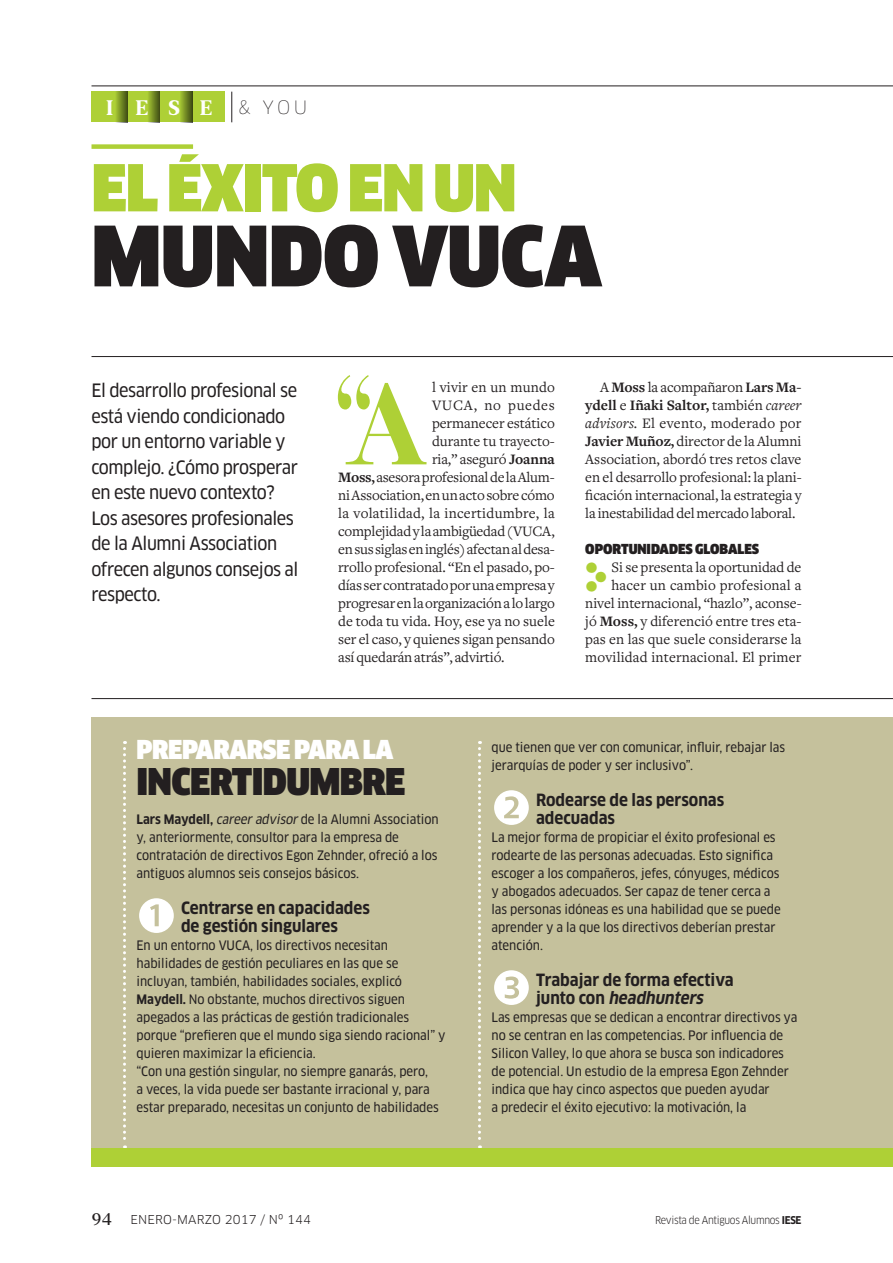
<style>
.page{position:relative;width:893px;height:1263px;background:#fff}
.page>*{position:absolute;margin:0;border:0;box-sizing:border-box;transform-origin:0 0}
.t1{font:115.5px "Leitura Display";color:#aed036}
.t2{font:111.9px "Leitura Display";color:#aed036;scale:.75 1}
.t3{font:900 81px "Clan Narrow";letter-spacing:-.005em;color:#231f20}
.t4{font:900 63px "Clan Narrow";letter-spacing:-.02em;color:#aed036}
.t5{font:37.2px "Click Bits Icons 3";color:#aed036}
.t6{font:900 36px "Clan Narrow";letter-spacing:-.02em;color:#231f20}
.t7{font:900 25.5px "Clan Narrow";letter-spacing:-.02em;color:#fff}
.t8{font:21px "Leitura News Roman 4";color:#fff}
.t9{font:18px/25.5px "Clan Narrow News";letter-spacing:-.025em;color:#231f20}
.t10{font:700 16.5px/18px "Clan Narrow";color:#231f20}
.t11{font:15px/18px "Freight Text";letter-spacing:-.005em;color:#231f20;text-align:justify}
.t12{font:15px "Freight Text";letter-spacing:.015em;color:#231f20}
.t13{font:15px "Freight Text";letter-spacing:.045em;color:#231f20}
.t14{font:900 13.5px "Clan Narrow";letter-spacing:-.005em;color:#231f20}
.t15{font:12.75px/18px "Clan Narrow News";color:#231f20}
.t16{font:12px "Clan";letter-spacing:.015em;color:#231f20}
.t17{font:10.5px "Clan Narrow";letter-spacing:-.03em;color:#231f20}
.s1{font-family:"Clan";font-weight:100;font-size:18px;color:#231f20}
.s2{font-weight:700}
.s3{font-style:italic}
.s4{font-family:"Clan Narrow";font-weight:700}
.s5{color:#fff}
.s6{font-family:"Leitura News Roman 2";font-size:18px}
</style>
<div class="page">
<hr style="left:91px;top:86px;width:802px;height:1px;background:#231f20">
<div style="left:92px;top:717px;width:801px;height:431px;background:#c5c19c"></div>
<div style="left:91px;top:92px;width:37px;height:30px;background:#aed036"></div>
<div style="left:124px;top:92px;width:36px;height:30px;background:#aed036"></div>
<div style="left:156px;top:92px;width:36px;height:30px;background:#aed036"></div>
<div style="left:188px;top:92px;width:36px;height:30px;background:#aed036"></div>
<svg style="left:116px;top:92px;width:12px;height:30px"></svg>
<svg style="left:148px;top:92px;width:12px;height:30px"></svg>
<svg style="left:180px;top:92px;width:12px;height:30px"></svg>
<hr style="left:232px;top:92px;width:1px;height:30px;background:#231f20">
<div style="left:91px;top:144px;width:102px;height:5px;background:#aed036"></div>
<hr style="left:91px;top:698px;width:802px;height:1px;background:#231f20">
<hr style="left:91px;top:356px;width:802px;height:1px;background:#231f20">
<svg style="left:123px;top:741px;width:3px;height:407px"></svg>
<svg style="left:478px;top:741px;width:3px;height:407px"></svg>
<div style="left:92px;top:1148px;width:801px;height:18px;background:#aed036"></div>
<h3 class="t8" style="left:106px;top:95px;width:203px">IESE <span class="s1">&amp; YOU</span></h3>
<h3 class="t4" style="left:91px;top:149px;width:426px">EL ÉXITO EN UN</h3>
<h3 class="t3" style="left:91px;top:206px;width:512px">MUNDO VUCA</h3>
<h3 class="t9" style="left:91px;top:378px;width:209px">El desarrollo profesional se está viendo condicionado por un entorno variable y complejo. ¿Cómo prosperar en este nuevo contexto?<br>Los asesores profesionales de la Alumni Association ofrecen algunos consejos al respecto.</h3>
<h2 class="t2" style="left:330px;top:359px;width:64px">“</h2>
<h1 class="t1" style="left:346px;top:356px;width:82px">A</h1>
<p class="t11" style="left:432px;top:379px;width:124px">l vivir en un mundo</p>
<p class="t13" style="left:432px;top:397px;width:124px">VUCA, no puedes</p>
<p class="t11" style="left:432px;top:415px;width:124px">permanecer estático</p>
<p class="t11" style="left:432px;top:433px;width:124px">durante tu trayecto-</p>
<p class="t11" style="left:432px;top:451px;width:124px">ria,” aseguró <span class="s2">Joanna</span></p>
<p class="t11" style="left:338px;top:469px;width:218px"><span class="s2">Moss,</span> asesora profesional de la Alum-</p>
<p class="t11" style="left:338px;top:487px;width:218px">ni Association, en un acto sobre cómo</p>
<p class="t12" style="left:338px;top:505px;width:218px">la volatilidad, la incertidumbre, la</p>
<p class="t11" style="left:338px;top:523px;width:218px">complejidad y la ambigüedad (VUCA,</p>
<p class="t11" style="left:338px;top:541px;width:218px">en sus siglas en inglés) afectan al desa-</p>
<p class="t11" style="left:338px;top:559px;width:218px">rrollo profesional. “En el pasado, po-</p>
<p class="t11" style="left:338px;top:577px;width:218px">días ser contratado por una empresa y</p>
<p class="t11" style="left:338px;top:595px;width:218px">progresar en la organización a lo largo</p>
<p class="t11" style="left:338px;top:613px;width:218px">de toda tu vida. Hoy, ese ya no suele</p>
<p class="t11" style="left:338px;top:631px;width:218px">ser el caso, y quienes sigan pensando</p>
<p class="t11" style="left:338px;top:649px;width:168px">así quedarán atrás”, advirtió.</p>
<p class="t11" style="left:585px;top:379px;width:218px;text-indent:15px">A <span class="s2">Moss</span> la acompañaron <span class="s2">Lars Ma&shy;ydell</span> e <span class="s2">Iñaki Saltor,</span> también <span class="s3">career advisors.</span> El evento, moderado por <span class="s2">Javier Muñoz,</span> director de la Alumni Association, abordó tres retos clave en el desarrollo profesional: la plani&shy;ficación internacional, la estrategia y la inestabilidad del mercado laboral.</p>
<p class="t14" style="left:585px;top:541px;width:175px">OPORTUNIDADES GLOBALES</p>
<h3 class="t5" style="left:585px;top:560px;width:25px">l</h3>
<p class="t11" style="left:585px;top:559px;width:218px;text-align:right">Si se presenta la oportunidad de hacer un cambio profesional a nivel internacional, “hazlo”, aconse&shy;jó <span class="s2">Moss,</span> y diferenció entre tres eta&shy;pas en las que suele considerarse la movilidad internacional. El primer</p>
<h3 class="t7" style="left:136px;top:734px;width:258px">PREPARARSE PARA LA</h3>
<h3 class="t6" style="left:136px;top:760px;width:270px">INCERTIDUMBRE</h3>
<p class="t15" style="left:136px;top:811px;width:304px"><span class="s4">Lars Maydell,</span> <span class="s3">careeradvisor</span>de la Alumni Association y, anteriormente, consultor para la empresa de contratación de directivos Egon Zehnder, ofreció a los antiguos alumnos seis consejos básicos.</p>
<p class="t10" style="left:181px;top:900px;width:190px">Centrarse en capacidades de gestión singulares</p>
<p class="t15" style="left:136px;top:937px;width:311px">En un entorno VUCA, los directivos necesitan habilidades de gestión peculiares en las que se incluyan, también, habilidades sociales, explicó <span class="s4">Maydell.</span> No obstante, muchos directivos siguen apegados a las prácticas de gestión tradicionales porque “prefieren que el mundo siga siendo racional” y quieren maximizar la eficiencia.<br>“Con una gestión singular, no siempre ganarás, pero,<br>a veces, la vida puede ser bastante irracional y, para estar preparado, necesitas un conjunto de habilidades</p>
<p class="t15" style="left:491px;top:739px;width:295px">que tienen que ver con comunicar, influir, rebajar las jerarquías de poder y ser inclusivo”.</p>
<p class="t10" style="left:536px;top:792px;width:190px">Rodearse de las personas adecuadas</p>
<p class="t15" style="left:491px;top:829px;width:291px">La mejor forma de propiciar el éxito profesional es rodearte de las personas adecuadas. Esto significa escoger a los compañeros, jefes, cónyuges, médicos y abogados adecuados. Ser capaz de tener cerca a las personas idóneas es una habilidad que se puede aprender y a la que los directivos deberían prestar atención.</p>
<p class="t10" style="left:536px;top:972px;width:199px;text-indent:-45px"><span class="s5">✓</span> Trabajar de forma efectiva j u n t o c o n <span class="s3">headhunters</span></p>
<p class="t15" style="left:491px;top:1009px;width:307px">Las empresas que se dedican a encontrar directivos ya no se centran en las competencias. Por influencia de Silicon Valley, lo que ahora se busca son indicadores de potencial. Un estudio de la empresa Egon Zehnder indica que hay cinco aspectos que pueden ayudar<br>a predecir el éxito ejecutivo: la motivación, la</p>
<p class="t16" style="left:91px;top:1212px;width:221px"><span class="s6">94</span> ENERO-MARZO 2017 / Nº 144</p>
<p class="t17" style="left:655px;top:1213px;width:148px">Revista de Antiguos Alumnos <span class="s2">IESE</span></p>
</div>
